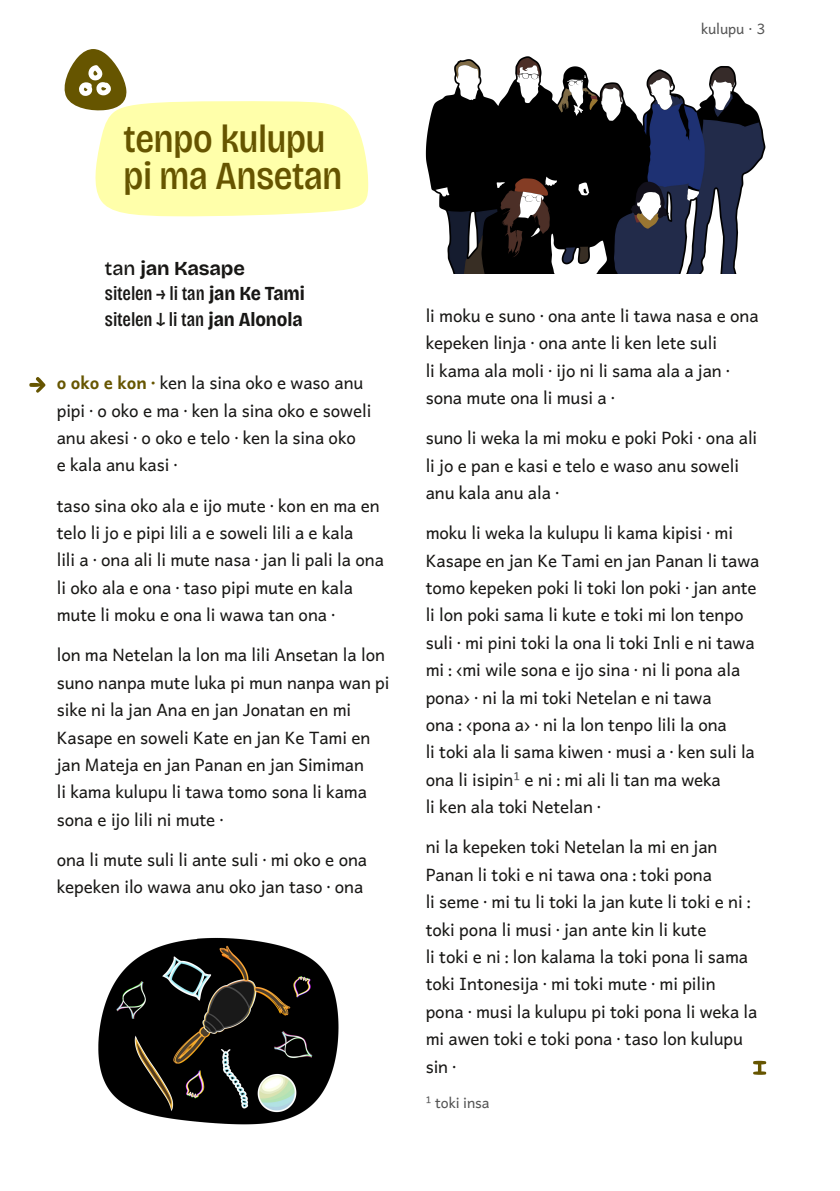
<style>
.page{position:relative;width:840px;height:1191px;background:#fff}
.page>*{position:absolute;margin:0;border:0;box-sizing:border-box;transform-origin:0 0}
.t1{font:500 semi-condensed 39.6px/36.8px "Bricolage Grotesque 48 pt";letter-spacing:-.005em;color:#650}
.t2{font:500 19.8px/25.6px "Bricolage Grotesque Condensed";letter-spacing:-.005em;color:#181715}
.t3{font:700 19.8px "Bricolage Grotesque";letter-spacing:-.01em;color:#181715}
.t4{font:17px/27.4px "Andika";letter-spacing:-.005em;color:#181715}
.t5{font:14.2px "Andika";letter-spacing:-.005em;color:#555}
.s1{font-weight:500}
.s2{font-family:"Bricolage Grotesque";font-weight:700;font-stretch:semi-condensed}
.s3{font-weight:700;color:#650}
.s4{color:#555}
</style>
<div class="page">
<img style="left:425px;top:57px;width:340px;height:217px">
<img style="left:98px;top:937px;width:241px;height:188px">
<svg style="left:65px;top:49px;width:303px;height:167px"></svg>
<svg style="left:29px;top:377px;width:16px;height:16px"></svg>
<svg style="left:753px;top:1060px;width:12px;height:14px"></svg>
<h1 class="t1" style="left:123px;top:121px;width:220px">tenpo kulupu pi ma Ansetan</h1>
<p class="t3" style="left:105px;top:256px;width:141px"><span class="s1">tan</span> jan Kasape</p>
<p class="t2" style="left:105px;top:281px;width:201px">sitelen → li tan <span class="s2">jan Ke Tami </span>sitelen ↓ li tan <span class="s2">jan Alonola</span></p>
<p class="t4" style="left:57px;top:368px;width:316px"><span class="s3">o oko e kon ·</span> ken la sina oko e waso anu pipi · o oko e ma · ken la sina oko e soweli anu akesi · o oko e telo · ken la sina oko<br>e kala anu kasi ·</p>
<p class="t4" style="left:57px;top:491px;width:328px">taso sina oko ala e ijo mute · kon en ma en telo li jo e pipi lili a e soweli lili a e kala<br>lili a · ona ali li mute nasa · jan li pali la ona li oko ala e ona · taso pipi mute en kala mute li moku e ona li wawa tan ona ·</p>
<p class="t4" style="left:57px;top:640px;width:334px">lon ma Netelan la lon ma lili Ansetan la lon suno nanpa mute luka pi mun nanpa wan pi sike ni la jan Ana en jan Jonatan en mi Kasape en soweli Kate en jan Ke Tami en jan Mateja en jan Panan en jan Simiman<br>li kama kulupu li tawa tomo sona li kama sona e ijo lili ni mute ·</p>
<p class="t4" style="left:57px;top:845px;width:312px">ona li mute suli li ante suli · mi oko e ona kepeken ilo wawa anu oko jan taso · ona</p>
<p class="t5" style="left:700px;top:17px;width:65px">kulupu · 3</p>
<p class="t4" style="left:425px;top:301px;width:334px">li moku e suno · ona ante li tawa nasa e ona kepeken linja · ona ante li ken lete suli<br>li kama ala moli · ijo ni li sama ala a jan · sona mute ona li musi a ·</p>
<p class="t4" style="left:425px;top:423px;width:333px">suno li weka la mi moku e poki Poki · ona ali li jo e pan e kasi e telo e waso anu soweli anu kala anu ala ·</p>
<p class="t4" style="left:425px;top:518px;width:335px">moku li weka la kulupu li kama kipisi · mi Kasape en jan Ke Tami en jan Panan li tawa tomo kepeken poki li toki lon poki · jan ante li lon poki sama li kute e toki mi lon tenpo suli · mi pini toki la ona li toki Inli e ni tawa mi : ‹mi wile sona e ijo sina · ni li pona ala pona› · ni la mi toki Netelan e ni tawa<br>ona : ‹pona a› · ni la lon tenpo lili la ona<br>li toki ala li sama kiwen · musi a · ken suli la ona li isipin<span class="s4">¹</span> e ni : mi ali li tan ma weka<br>li ken ala toki Netelan ·</p>
<p class="t4" style="left:425px;top:832px;width:333px">ni la kepeken toki Netelan la mi en jan Panan li toki e ni tawa ona : toki pona<br>li seme · mi tu li toki la jan kute li toki e ni : toki pona li musi · jan ante kin li kute<br>li toki e ni : lon kalama la toki pona li sama toki Intonesija · mi toki mute · mi pilin pona · musi la kulupu pi toki pona li weka la mi awen toki e toki pona · taso lon kulupu sin ·</p>
<p class="t5" style="left:425px;top:1090px;width:65px">¹ toki insa</p>
</div>
